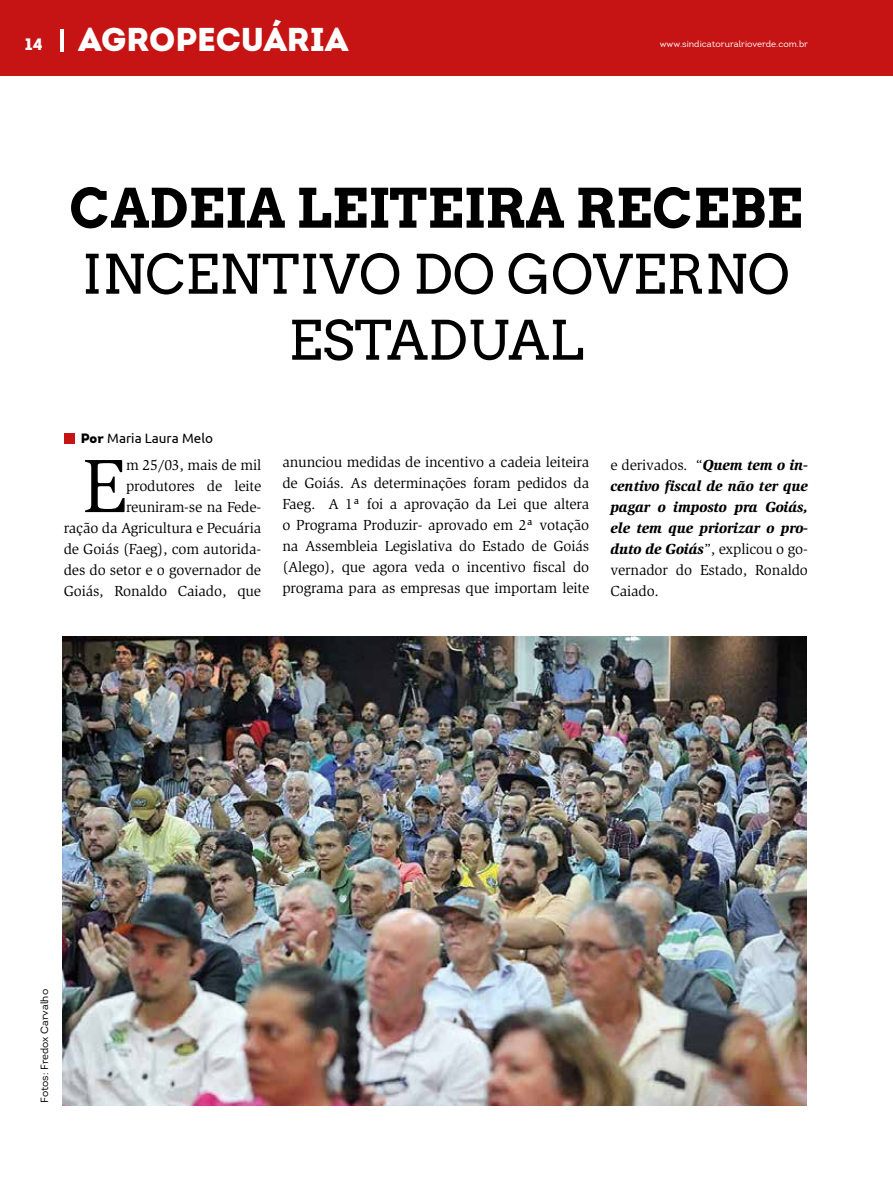
<style>
.page{position:relative;width:893px;height:1191px;background:#fff}
.page>*{position:absolute;margin:0;border:0;box-sizing:border-box;transform-origin:0 0}
.t1{font:77.7px "Slimbach Std";color:#000}
.t2{font:54px/66px "Arvo";color:#000;text-align:center}
.t3{font:700 54px "Arvo";color:#000}
.t4{font:33px "Intro Black Alt";color:#fff}
.t5{font:15px/21px "Slimbach Std";letter-spacing:-.01em;color:#000;text-align:right}
.t6{font:italic 900 15px/21px "Slimbach Std";letter-spacing:-.01em;color:#000;text-align:justify}
.t7{font:13.5px "Ubuntu";color:#000}
.t8{font:10.5px "Intro";color:#000}
.t9{font:9px "Intro";color:#fff}
.s1{font-size:16.5px}
.s2{font-family:"Intro";font-weight:900}
.s3{font-weight:400;font-style:normal}
</style>
<div class="page">
<div style="left:0;top:0;width:893px;height:75px;background:#c61314"></div>
<hr style="left:60px;top:29px;width:4px;height:22px;background:#fff">
<div style="left:64px;top:433px;width:10px;height:11px;background:#c61314"></div>
<img style="left:62px;top:636px;width:744px;height:470px">
<h3 class="t4" style="left:25px;top:18px;width:325px"><span class="s1">14</span> AGROPECUÁRIA</h3>
<p class="t9" style="left:660px;top:39px;width:150px">www.sindicatoruralrioverde.com.br</p>
<h2 class="t3" style="left:69px;top:174px;width:735px">CADEIA LEITEIRA RECEBE</h2>
<h2 class="t2" style="left:82px;top:241px;width:709px">INCENTIVO DO GOVERNO<br>ESTADUAL</h2>
<p class="t7" style="left:81px;top:430px;width:134px"><span class="s2">Por</span> Maria Laura Melo</p>
<p class="t5" style="left:64px;top:454px;width:199px">m 25/03, mais de mil produtores de leite reuniram-se na Fede-<br>ração da Agricultura e Pecuária de Goiás (Faeg), com autorida&shy;des do setor e o governador de<br>Goiás, Ronaldo Caiado, que</p>
<h1 class="t1" style="left:82px;top:442px;width:46px">E</h1>
<p class="t5" style="left:282px;top:451px;width:308px;text-align:justify">anunciou medidas de incentivo a cadeia leiteira de Goiás. As determinações foram pedidos da Faeg. A 1ª foi a aprovação da Lei que altera o Programa Produzir- aprovado em 2ª votação na Assembleia Legislativa do Estado de Goiás (Alego), que agora veda o incentivo fiscal do programa para as empresas que importam leite</p>
<p class="t6" style="left:610px;top:454px;width:199px"><span class="s3">e derivados. “</span>Quem tem o in&shy;centivo fiscal de não ter que pagar o imposto pra Goiás, ele tem que priorizar o pro&shy;duto de Goiás<span class="s3">”, explicou o go&shy;vernador do Estado, Ronaldo Caiado.</span></p>
<p class="t8" style="left:38px;top:1103px;width:115px;rotate:-90deg">Fotos: Fredox Carvalho</p>
</div>
